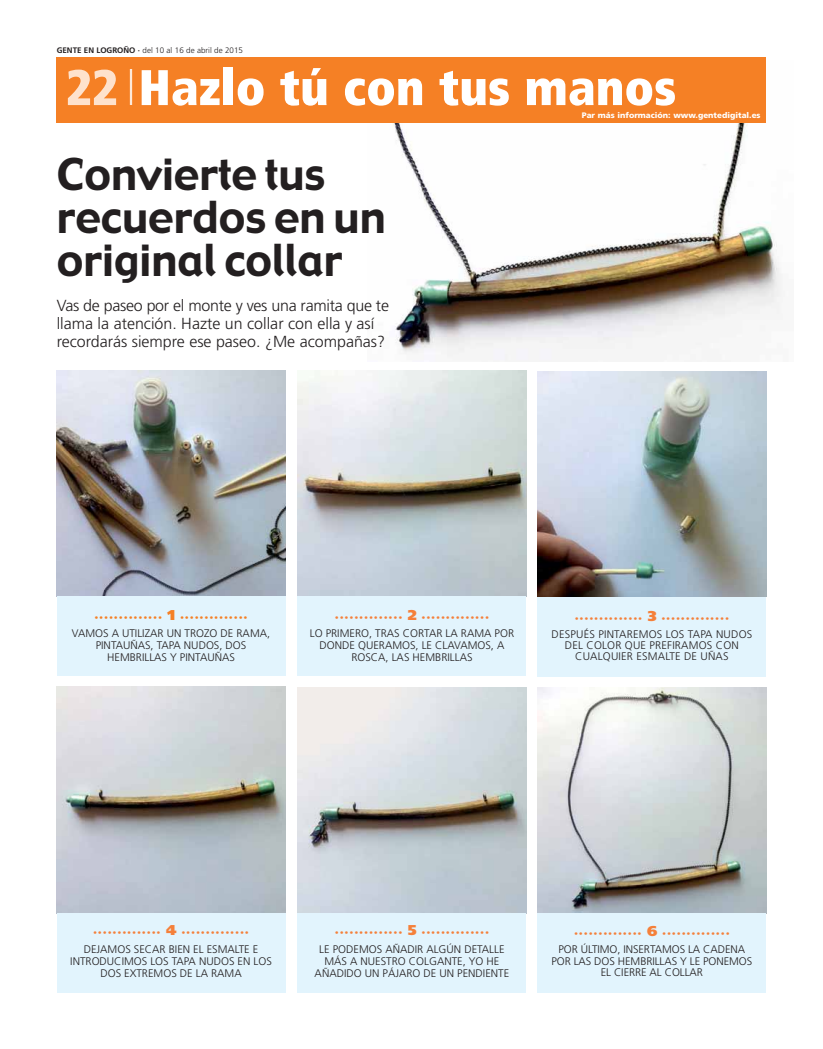
<style>
.page{position:relative;width:823px;height:1049px;background:#fff}
.page>*{position:absolute;margin:0;border:0;box-sizing:border-box;transform-origin:0 0}
.t1{font:900 condensed 50px "Frutiger";color:#fff}
.t2{font:43px/43px "Gadget";color:#231f20}
.t3{font:300 16px/18px "Frutiger";color:#231f20}
.t4{font:300 11px/12px "Frutiger";color:#231f20;text-align:center}
.t5{font:900 10.4px "Frutiger";color:#f5803a;scale:1.05 1}
.t6{font:900 10.4px "Frutiger";color:#f58025;scale:1.05 1}
.t7{font:300 8px "Frutiger";color:#231f20}
.t8{font:900 8px "Frutiger";color:#fff}
.s1{font-weight:700}
.s2{color:#fee2cd}
.s3{font-size:14.2px}
</style>
<div class="page">
<img style="left:367px;top:61px;width:415px;height:300px">
<img style="left:56px;top:686px;width:230px;height:228px">
<div style="left:57px;top:913px;width:228px;height:79px;background:#e2f4fd"></div>
<img style="left:297px;top:687px;width:229px;height:226px">
<div style="left:57px;top:57px;width:708px;height:65px;background:#f58025"></div>
<div style="left:297px;top:913px;width:229px;height:79px;background:#e2f4fd"></div>
<img style="left:537px;top:687px;width:228px;height:226px">
<div style="left:537px;top:913px;width:228px;height:80px;background:#e2f4fd"></div>
<img style="left:57px;top:371px;width:228px;height:226px">
<div style="left:57px;top:597px;width:228px;height:79px;background:#e2f4fd"></div>
<img style="left:297px;top:371px;width:229px;height:226px">
<div style="left:297px;top:597px;width:229px;height:79px;background:#e2f4fd"></div>
<img style="left:537px;top:371px;width:228px;height:226px">
<div style="left:537px;top:597px;width:228px;height:79px;background:#e2f4fd"></div>
<p class="t7" style="left:57px;top:47px;width:188px"><span class="s1">GENTE EN LOGROÑO ·</span> del 10 al 16 de abril de 2015</p>
<h1 class="t1" style="left:66px;top:68px;width:611px"><span class="s2">22</span> <sup>|</sup>Hazlo tú con tus manos</h1>
<p class="t8" style="left:581px;top:112px;width:180px">Par más información: www.gentedigital.es</p>
<h2 class="t2" style="left:57px;top:156px;width:330px">Convierte tus recuerdos en un original collar</h2>
<h3 class="t3" style="left:57px;top:298px;width:333px">Vas de paseo por el monte y ves una ramita que te llama la atención. Hazte un collar con ella y así recordarás siempre ese paseo. ¿Me acompañas?</h3>
<p class="t6" style="left:94px;top:612px;width:147px">·············· <span class="s3">1</span> ··············</p>
<p class="t4" style="left:72px;top:628px;width:200px">VAMOS A UTILIZAR UN TROZO DE RAMA,<br>PINTAUÑAS, TAPA NUDOS, DOS<br>HEMBRILLAS Y PINTAUÑAS</p>
<p class="t5" style="left:334px;top:612px;width:148px">·············· <span class="s3">2</span> ··············</p>
<p class="t4" style="left:309px;top:628px;width:206px">LO PRIMERO, TRAS CORTAR LA RAMA POR<br>DONDE QUERAMOS, LE CLAVAMOS, A<br>ROSCA, LAS HEMBRILLAS</p>
<p class="t5" style="left:574px;top:614px;width:148px">·············· <span class="s3">3</span> ··············</p>
<p class="t4" style="left:551px;top:630px;width:202px;line-height:11px">DESPUÉS PINTAREMOS LOS TAPA NUDOS<br>DEL COLOR QUE PREFIRAMOS CON<br>CUALQUIER ESMALTE DE UÑAS</p>
<p class="t5" style="left:93px;top:927px;width:150px">·············· <span class="s3">4</span> ··············</p>
<p class="t4" style="left:70px;top:944px;width:203px">DEJAMOS SECAR BIEN EL ESMALTE E<br>INTRODUCIMOS LOS TAPA NUDOS EN LOS<br>DOS EXTREMOS DE LA RAMA</p>
<p class="t5" style="left:334px;top:927px;width:148px">·············· <span class="s3">5</span> ··············</p>
<p class="t4" style="left:314px;top:944px;width:196px">LE PODEMOS AÑADIR ALGÚN DETALLE<br>MÁS A NUESTRO COLGANTE, YO HE<br>AÑADIDO UN PÁJARO DE UN PENDIENTE</p>
<p class="t5" style="left:573px;top:928px;width:150px">·············· <span class="s3">6</span> ··············</p>
<p class="t4" style="left:551px;top:944px;width:202px;line-height:11.5px">POR ÚLTIMO, INSERTAMOS LA CADENA<br>POR LAS DOS HEMBRILLAS Y LE PONEMOS<br>EL CIERRE AL COLLAR</p>
</div>
